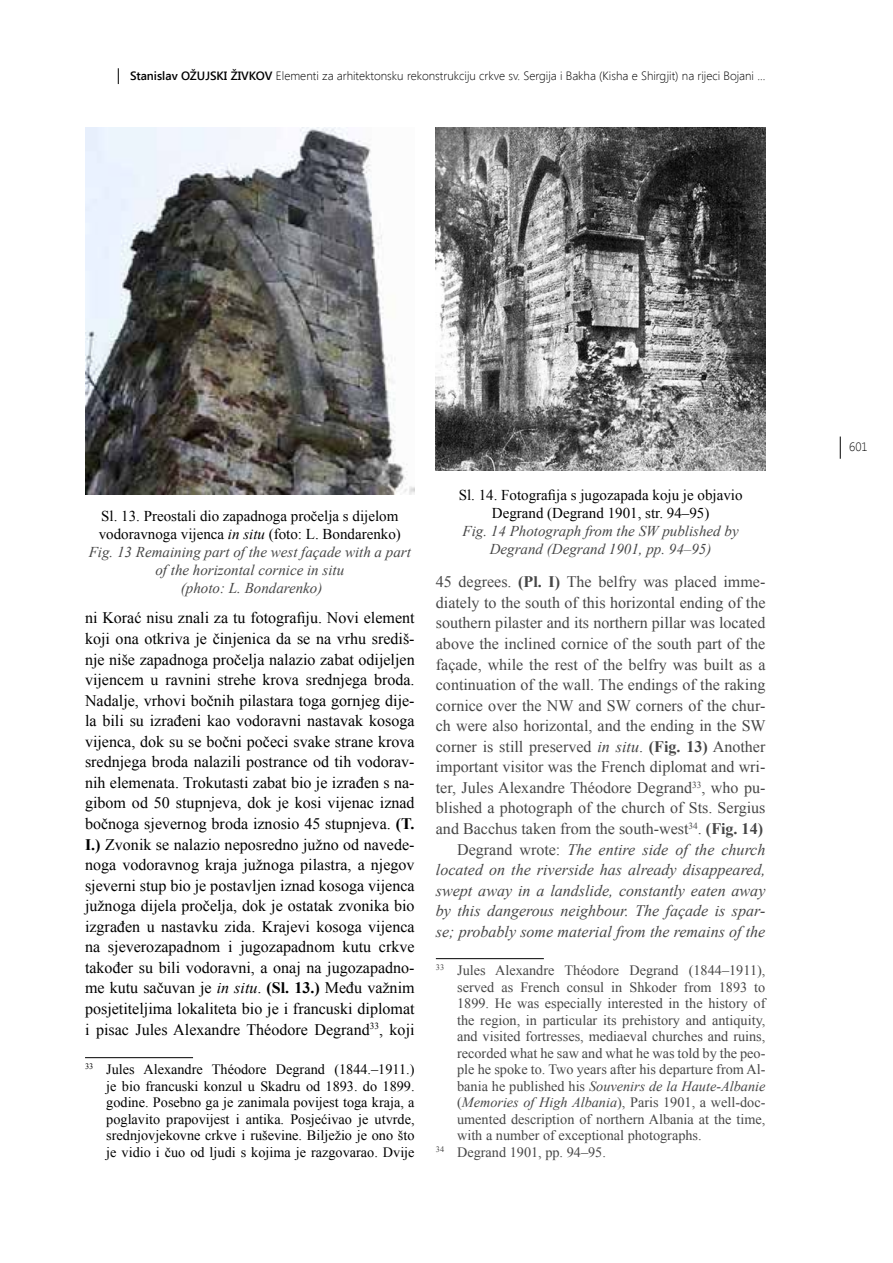
<style>
.page{position:relative;width:893px;height:1263px;background:#fff}
.page>*{position:absolute;margin:0;border:0;box-sizing:border-box;transform-origin:0 0}
.t1{font:16.05px/20.5px "Times New Roman";color:#000;text-align:justify}
.t2{font:16.05px/20.5px "Times New Roman";color:#464646;text-align:right}
.t3{font:italic 15px/18px "Times New Roman";color:#464646;text-align:center}
.t4{font:15px/18px "Times New Roman";color:#000;text-align:center}
.t5{font:14.25px "Times New Roman";color:#464646}
.t6{font:14.25px/16.5px "Times New Roman";color:#000;text-align:justify}
.t7{font:italic 14.25px "Times New Roman";color:#464646}
.t8{font:300 12px "Segoe UI";color:#000}
.s1{font-weight:600}
.s2{font-style:normal;color:#000}
.s3{color:#000}
.s4{font-weight:700}
.s5{font-style:italic}
.s6{font-style:normal}
</style>
<div class="page">
<svg style="left:840px;top:436px;width:1px;height:23px"></svg>
<svg style="left:118px;top:68px;width:1px;height:16px"></svg>
<hr style="left:436px;top:958px;width:108px;height:1px;background:#000">
<hr style="left:85px;top:1057px;width:108px;height:1px;background:#000">
<img style="left:85px;top:128px;width:330px;height:367px">
<img style="left:436px;top:128px;width:329px;height:342px">
<p class="t8" style="left:130px;top:68px;width:637px"><span class="s1">Stanislav OŽUJSKI ŽIVKOV</span> Elementi za arhitektonsku rekonstrukciju crkve sv. Sergija i Bakha (Kisha e Shirgjit) na rijeci Bojani ...</p>
<p class="t3" style="left:89px;top:507px;width:324px"><span class="s2">Sl. 13. Preostali dio zapadnoga pročelja s dijelom vodoravnoga vijenca</span> <span class="s3">in situ</span> <span class="s2">(foto: L. Bondarenko)<br></span>Fig. 13 Remaining part of the west façade with a part of the horizontal cornice in situ<br>(photo: L. Bondarenko)</p>
<p class="t1" style="left:85px;top:608px;width:331px">ni Korać nisu znali za tu fotografiju. Novi element koji ona otkriva je činjenica da se na vrhu središ&shy;nje niše zapadnoga pročelja nalazio zabat odijeljen vijencem u ravnini strehe krova srednjega broda.<br>Nadalje, vrhovi bočnih pilastara toga gornjeg dije&shy;la bili su izrađeni kao vodoravni nastavak kosoga vijenca, dok su se bočni počeci svake strane krova srednjega broda nalazili postrance od tih vodorav&shy;nih elemenata. Trokutasti zabat bio je izrađen s na&shy;gibom od 50 stupnjeva, dok je kosi vijenac iznad bočnoga sjevernog broda iznosio 45 stupnjeva. <span class="s4">(T.<br>I.)</span> Zvonik se nalazio neposredno južno od navede&shy;noga vodoravnog kraja južnoga pilastra, a njegov sjeverni stup bio je postavljen iznad kosoga vijenca južnoga dijela pročelja, dok je ostatak zvonika bio izgrađen u nastavku zida. Krajevi kosoga vijenca na sjeverozapadnom i jugozapadnom kutu crkve također su bili vodoravni, a onaj na jugozapadno&shy;me kutu sačuvan je <span class="s5">in situ</span>. <span class="s4">(Sl. 13.)</span> Među važnim posjetiteljima lokaliteta bio je i francuski diplomat i pisac Jules Alexandre Théodore Degrand<sup>33</sup>, koji</p>
<p class="t6" style="left:106px;top:1061px;width:310px;text-indent:-21px"><sup>33</sup> Jules Alexandre Théodore Degrand (1844.–1911.) je bio francuski konzul u Skadru od 1893. do 1899. godine. Posebno ga je zanimala povijest toga kraja, a poglavito prapovijest i antika. Posjećivao je utvrde, srednjovjekovne crkve i ruševine. Bilježio je ono što je vidio i čuo od ljudi s kojima je razgovarao. Dvije</p>
<p class="t4" style="left:459px;top:486px;width:285px">Sl. 14. Fotografija s jugozapada koju je objavio<br>Degrand (Degrand 1901, str. 94–95)</p>
<p class="t3" style="left:463px;top:521px;width:278px">Fig. 14 Photograph from the SW published by<br>Degrand (Degrand 1901, pp. 94–95)</p>
<p class="t2" style="left:436px;top:571px;width:331px">45 degrees. <span class="s4">(Pl. I)</span> The belfry was placed imme&shy;diately to the south of this horizontal ending of the southern pilaster and its northern pillar was located above the inclined cornice of the south part of the façade, while the rest of the belfry was built as a continuation of the wall. The endings of the raking cornice over the NW and SW corners of the chur&shy;ch were also horizontal, and the ending in the SW corner is still preserved <span class="s5">in situ</span>. <span class="s4">(Fig. 13)</span> Another important visitor was the French diplomat and wri&shy;ter, Jules Alexandre Théodore Degrand<sup>33</sup>, who pu&shy;blished a photograph of the church of Sts. Sergius and Bacchus taken from the south-west<sup>34</sup>. <span class="s4">(Fig. 14)<br></span>Degrand wrote: <span class="s5">The entire side of the church located on the riverside has already disappeared, swept away in a landslide, constantly eaten away by this dangerous neighbour. The façade is spar&shy;se; probably some material from the remains of the</span></p>
<p class="t5" style="left:436px;top:961px;width:331px"><sup>33</sup> Jules Alexandre Théodore Degrand (1844–1911),</p>
<p class="t5" style="left:457px;top:977px;width:310px">served as French consul in Shkoder from 1893 to</p>
<p class="t5" style="left:457px;top:994px;width:310px">1899. He was especially interested in the history of</p>
<p class="t5" style="left:457px;top:1010px;width:310px">the region, in particular its prehistory and antiquity,</p>
<p class="t5" style="left:457px;top:1027px;width:310px">and visited fortresses, mediaeval churches and ruins,</p>
<p class="t5" style="left:457px;top:1043px;width:310px">recorded what he saw and what he was told by the peo-</p>
<p class="t5" style="left:457px;top:1060px;width:310px">ple he spoke to. Two years after his departure from Al-</p>
<p class="t7" style="left:457px;top:1076px;width:310px"><span class="s6">bania he published his</span> Souvenirs de la Haute-Albanie</p>
<p class="t5" style="left:457px;top:1093px;width:310px">(<span class="s5">Memories of High Albania</span>), Paris 1901, a well-doc-</p>
<p class="t5" style="left:457px;top:1109px;width:310px">umented description of northern Albania at the time,</p>
<p class="t5" style="left:457px;top:1126px;width:246px">with a number of exceptional photographs.</p>
<p class="t5" style="left:436px;top:1142px;width:172px"><sup>34</sup> Degrand 1901, pp. 94–95.</p>
<p class="t8" style="left:849px;top:439px;width:20px">601</p>
</div>
